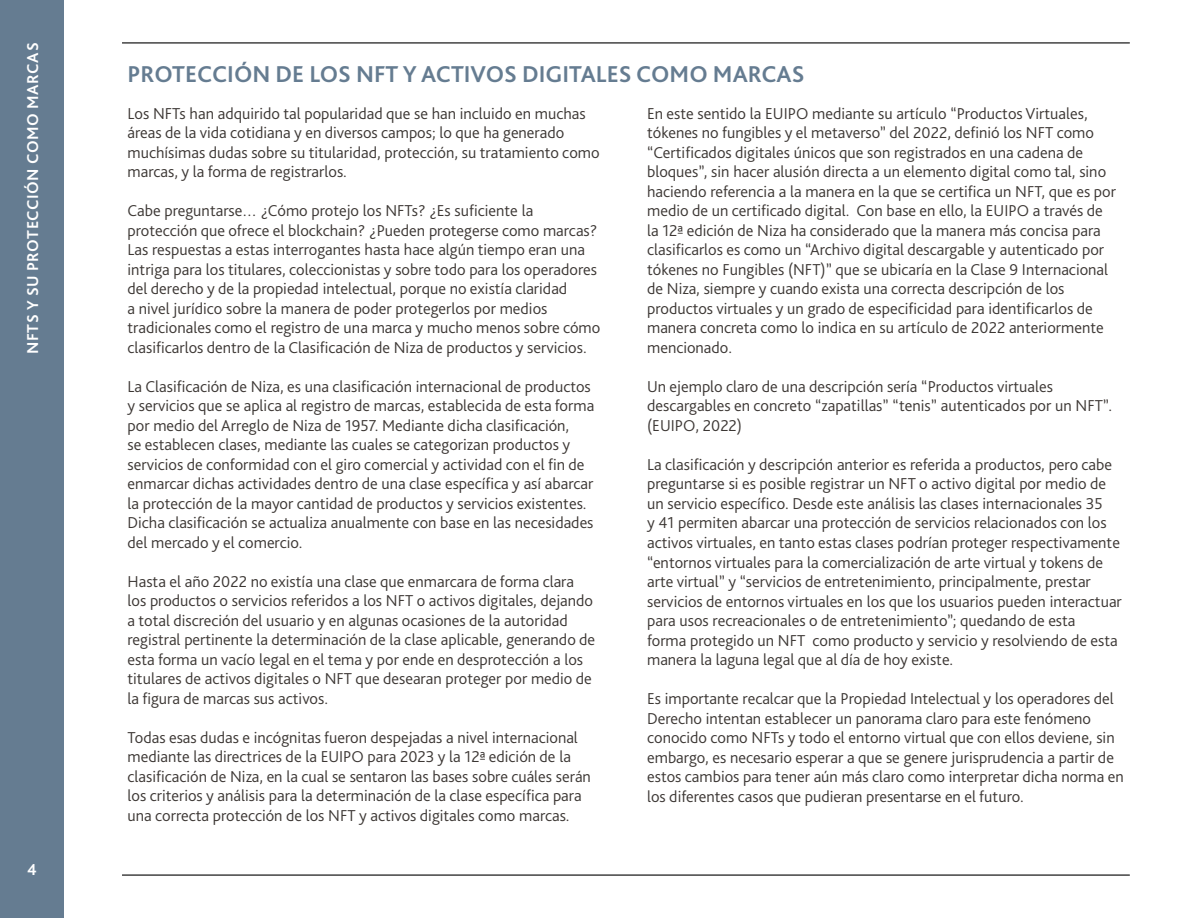
<style>
.page{position:relative;width:1188px;height:918px;background:#fff}
.page>*{position:absolute;margin:0;border:0;box-sizing:border-box;transform-origin:0 0}
.t1{font:700 24px "Bliss Pro";color:#657c91}
.t2{font:300 16.5px/19.5px "Bliss Pro";color:#3c3734}
.t3{font:700 16.5px "Bliss Pro";letter-spacing:.035em;color:#fff}
</style>
<div class="page">
<div style="left:0;top:0;width:64px;height:918px;background:#657c91"></div>
<hr style="left:122px;top:43px;width:1008px;height:1px;background:#404040">
<hr style="left:122px;top:875px;width:1008px;height:1px;background:#404040">
<p class="t3" style="left:22px;top:354px;width:313px;rotate:-90deg">NFTs y su protección como marcas</p>
<p class="t3" style="left:27px;top:860px;width:11px">4</p>
<h1 class="t1" style="left:128px;top:59px;width:16px">PRO</h1>
<h1 class="t1" style="left:172px;top:59px;width:27px">TECCIÓ</h1>
<h1 class="t1" style="left:252px;top:59px;width:402px">N DE LOS NFT Y ACTIVOS DI GITALES COMO</h1>
<h1 class="t1" style="left:713px;top:59px;width:16px">MARCAS</h1>
<p class="t2" style="left:128px;top:103px;width:474px">Los NFTs han adquirido tal popularidad que se han incluido en muchas áreas de la vida cotidiana y en diversos campos; lo que ha generado muchísimas dudas sobre su titularidad, protección, su tratamiento como marcas, y la forma de registrarlos.</p>
<p class="t2" style="left:128px;top:201px;width:474px">Cabe preguntarse… ¿Cómo protejo los NFTs? ¿Es suficiente la protección que ofrece el blockchain? ¿Pueden protegerse como marcas?<br>Las respuestas a estas interrogantes hasta hace algún tiempo eran una intriga para los titulares, coleccionistas y sobre todo para los operadores del derecho y de la propiedad intelectual, porque no existía claridad<br>a nivel jurídico sobre la manera de poder protegerlos por medios tradicionales como el registro de una marca y mucho menos sobre cómo clasificarlos dentro de la Clasificación de Niza de productos y servicios.</p>
<p class="t2" style="left:128px;top:376px;width:468px">La Clasificación de Niza, es una clasificación internacional de productos y servicios que se aplica al registro de marcas, establecida de esta forma por medio del Arreglo de Niza de 1957. Mediante dicha clasificación,<br>se establecen clases, mediante las cuales se categorizan productos y servicios de conformidad con el giro comercial y actividad con el fin de enmarcar dichas actividades dentro de una clase específica y así abarcar la protección de la mayor cantidad de productos y servicios existentes.<br>Dicha clasificación se actualiza anualmente con base en las necesidades del mercado y el comercio.</p>
<p class="t2" style="left:128px;top:571px;width:469px">Hasta el año 2022 no existía una clase que enmarcara de forma clara los productos o servicios referidos a los NFT o activos digitales, dejando a total discreción del usuario y en algunas ocasiones de la autoridad registral pertinente la determinación de la clase aplicable, generando de esta forma un vacío legal en el tema y por ende en desprotección a los titulares de activos digitales o NFT que desearan proteger por medio de la figura de marcas sus activos.</p>
<p class="t2" style="left:128px;top:727px;width:465px">Todas esas dudas e incógnitas fueron despejadas a nivel internacional mediante las directrices de la EUIPO para 2023 y la 12ª edición de la clasificación de Niza, en la cual se sentaron las bases sobre cuáles serán los criterios y análisis para la determinación de la clase específica para una correcta protección de los NFT y activos digitales como marcas.</p>
<p class="t2" style="left:647px;top:103px;width:470px">En este sentido la EUIPO mediante su artículo “Productos Virtuales, tókenes no fungibles y el metaverso” del 2022, definió los NFT como “Certificados digitales únicos que son registrados en una cadena de bloques”, sin hacer alusión directa a un elemento digital como tal, sino haciendo referencia a la manera en la que se certifica un NFT, que es por medio de un certificado digital. Con base en ello, la EUIPO a través de la 12ª edición de Niza ha considerado que la manera más concisa para clasificarlos es como un “Archivo digital descargable y autenticado por tókenes no Fungibles (NFT)” que se ubicaría en la Clase 9 Internacional de Niza, siempre y cuando exista una correcta descripción de los productos virtuales y un grado de especificidad para identificarlos de manera concreta como lo indica en su artículo de 2022 anteriormente mencionado.</p>
<p class="t2" style="left:647px;top:376px;width:467px">Un ejemplo claro de una descripción sería “Productos virtuales descargables en concreto “zapatillas” “tenis” autenticados por un NFT”. (EUIPO, 2022)</p>
<p class="t2" style="left:647px;top:454px;width:476px">La clasificación y descripción anterior es referida a productos, pero cabe preguntarse si es posible registrar un NFT o activo digital por medio de un servicio específico. Desde este análisis las clases internacionales 35<br>y 41 permiten abarcar una protección de servicios relacionados con los activos virtuales, en tanto estas clases podrían proteger respectivamente “entornos virtuales para la comercialización de arte virtual y tokens de arte virtual” y “servicios de entretenimiento, principalmente, prestar servicios de entornos virtuales en los que los usuarios pueden interactuar para usos recreacionales o de entretenimiento”; quedando de esta<br>forma protegido un NFT como producto y servicio y resolviendo de esta manera la laguna legal que al día de hoy existe.</p>
<p class="t2" style="left:647px;top:688px;width:478px">Es importante recalcar que la Propiedad Intelectual y los operadores del Derecho intentan establecer un panorama claro para este fenómeno conocido como NFTs y todo el entorno virtual que con ellos deviene, sin embargo, es necesario esperar a que se genere jurisprudencia a partir de estos cambios para tener aún más claro como interpretar dicha norma en los diferentes casos que pudieran presentarse en el futuro.</p>
</div>
